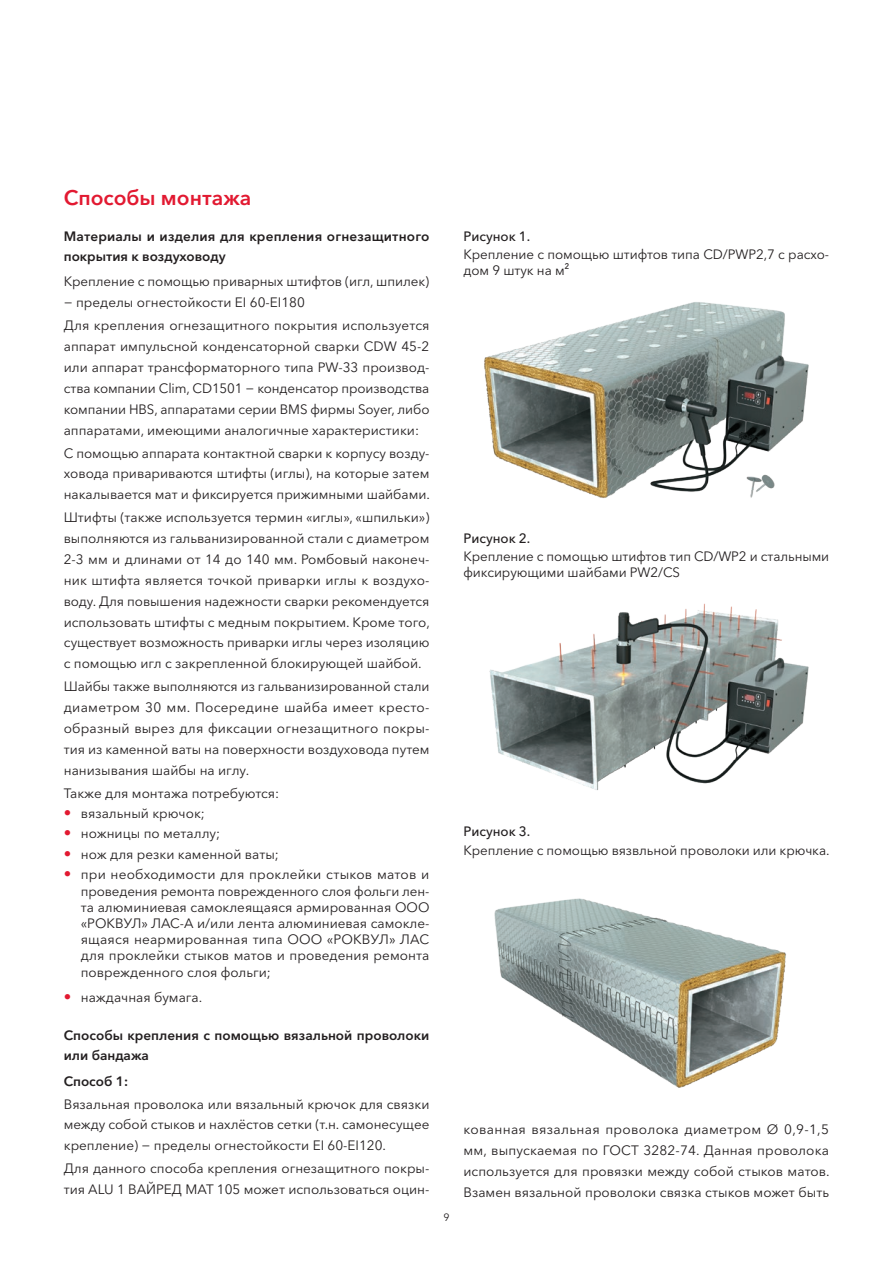
<style>
.page{position:relative;width:893px;height:1263px;background:#fff}
.page>*{position:absolute;margin:0;border:0;box-sizing:border-box;transform-origin:0 0}
.t1{font:600 21px "Avenir Next Cyr";color:#e21931}
.t2{font:13.5px/20.9px "Avenir Next Cyr";color:#231f20;text-align:justify}
.t3{font:600 13.5px/20.9px "Avenir Next Cyr";color:#231f20}
.t4{font:500 13.5px "Avenir Next Cyr";letter-spacing:-.005em;color:#231f20}
.t5{font:10.5px "Avenir Next Cyr";color:#231f20}
.s1{font-size:15px;color:#e21931}
</style>
<div class="page">
<img style="left:489px;top:603px;width:320px;height:187px">
<img style="left:484px;top:302px;width:325px;height:196px">
<img style="left:494px;top:898px;width:292px;height:190px">
<h1 class="t1" style="left:64px;top:185px;width:189px">Способы монтажа</h1>
<p class="t3" style="left:64px;top:225px;width:367px">Материалы и изделия для крепления огнезащитного покрытия к воздуховоду</p>
<p class="t2" style="left:64px;top:271px;width:367px">Крепление с помощью приварных штифтов (игл, шпилек) − пределы огнестойкости EI 60-EI180</p>
<p class="t2" style="left:64px;top:315px;width:367px">Для крепления огнезащитного покрытия используется аппарат импульсной конденсаторной сварки CDW 45-2 или аппарат трансформаторного типа PW-33 производ&shy;ства компании Сlim, CD1501 − конденсатор производства компании HBS, аппаратами серии BMS фирмы Soyer, либо аппаратами, имеющими аналогичные характеристики:</p>
<p class="t2" style="left:64px;top:442px;width:368px">С помощью аппарата контактной сварки к корпусу возду&shy;ховода привариваются штифты (иглы), на которые затем накалывается мат и фиксируется прижимными шайбами.</p>
<p class="t2" style="left:64px;top:507px;width:368px">Штифты (также используется термин «иглы», «шпильки») выполняются из гальванизированной стали с диаметром 2-3 мм и длинами от 14 до 140 мм. Ромбовый наконеч&shy;ник штифта является точкой приварки иглы к воздухо&shy;воду. Для повышения надежности сварки рекомендуется использовать штифты с медным покрытием. Кроме того, существует возможность приварки иглы через изоляцию с помощью игл с закрепленной блокирующей шайбой.</p>
<p class="t2" style="left:64px;top:676px;width:367px">Шайбы также выполняются из гальванизированной стали диаметром 30 мм. Посередине шайба имеет кресто&shy;образный вырез для фиксации огнезащитного покры&shy;тия из каменной ваты на поверхности воздуховода путем нанизывания шайбы на иглу.</p>
<p class="t2" style="left:64px;top:782px;width:217px">Также для монтажа потребуются:</p>
<p class="t2" style="left:64px;top:803px;width:143px"><span class="s1">•</span> вязальный крючок;</p>
<p class="t2" style="left:64px;top:823px;width:158px"><span class="s1">•</span> ножницы по металлу;</p>
<p class="t2" style="left:64px;top:844px;width:217px"><span class="s1">•</span> нож для резки каменной ваты;</p>
<p class="t2" style="left:81px;top:866px;width:350px;line-height:16.2px;text-indent:-17px"><span class="s1">•</span> при необходимости для проклейки стыков матов и проведения ремонта поврежденного слоя фольги лен&shy;та алюминиевая самоклеящаяся армированная ООО «РОКВУЛ» ЛАС-А и/или лента алюминиевая самокле&shy;ящаяся неармированная типа ООО «РОКВУЛ» ЛАС для проклейки стыков матов и проведения ремонта поврежденного слоя фольги;</p>
<p class="t2" style="left:64px;top:986px;width:140px"><span class="s1">•</span> наждачная бумага.</p>
<p class="t3" style="left:64px;top:1024px;width:367px">Способы крепления с помощью вязальной проволоки или бандажа</p>
<p class="t3" style="left:64px;top:1070px;width:66px">Способ 1:</p>
<p class="t2" style="left:64px;top:1093px;width:367px">Вязальная проволока или вязальный крючок для связки между собой стыков и нахлёстов сетки (т.н. самонесущее крепление) − пределы огнестойкости EI 60-EI120.</p>
<p class="t2" style="left:64px;top:1158px;width:367px">Для данного способа крепления огнезащитного покры&shy;тия ALU 1 ВАЙРЕД МАТ 105 может использоваться оцин-</p>
<p class="t4" style="left:463px;top:228px;width:68px">Рисунок 1.</p>
<p class="t2" style="left:463px;top:246px;width:367px;line-height:16.2px">Крепление с помощью штифтов типа CD/PWP2,7 с расхо&shy;дом 9 штук на м²</p>
<p class="t4" style="left:463px;top:530px;width:68px">Рисунок 2.</p>
<p class="t2" style="left:463px;top:548px;width:367px;line-height:16.2px">Крепление с помощью штифтов тип CD/WP2 и стальными фиксирующими шайбами PW2/CS</p>
<p class="t4" style="left:463px;top:823px;width:68px">Рисунок 3.</p>
<p class="t2" style="left:463px;top:839px;width:368px">Крепление с помощью вязвльной проволоки или крючка.</p>
<p class="t5" style="left:443px;top:1211px;width:8px">9</p>
<p class="t2" style="left:463px;top:1119px;width:368px">кованная вязальная проволока диаметром Ø 0,9-1,5 мм, выпускаемая по ГОСТ 3282-74. Данная проволока используется для провязки между собой стыков матов.<br>Взамен вязальной проволоки связка стыков может быть</p>
</div>
